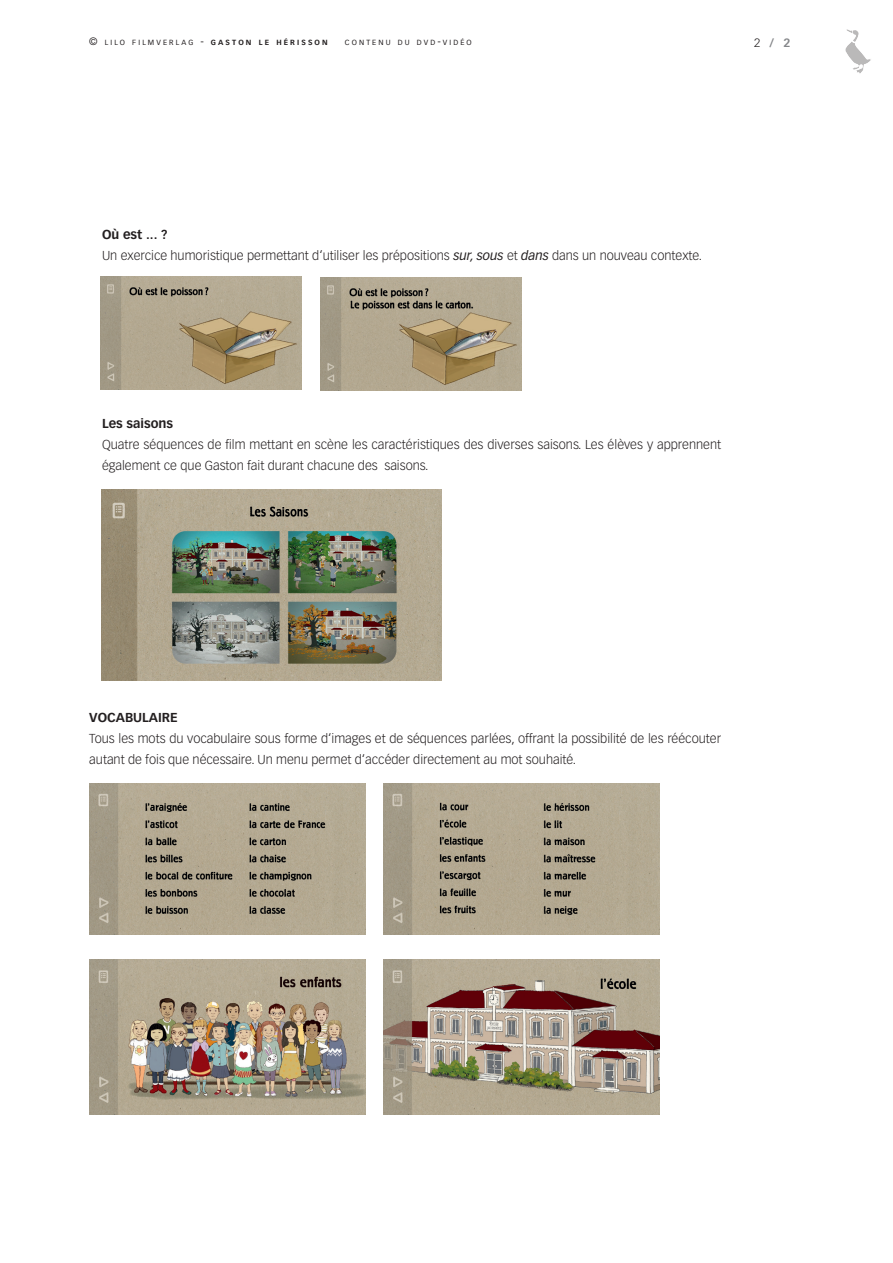
<style>
.page{position:relative;width:893px;height:1263px;background:#fff}
.page>*{position:absolute;margin:0;border:0;box-sizing:border-box;transform-origin:0 0}
.t1{font:300 12.75px/21px "Vectora LT Std";color:#231f20}
.t2{font:700 12.75px "Vectora LT Std";color:#231f20}
.t3{font:700 11.85px "Vectora LT Std";color:#848689}
.t4{font:700 7.35px "Vectora LT Std";letter-spacing:.285em;color:#231f20}
.t5{font:7.35px "Vectora LT Std";letter-spacing:.285em;color:#231f20}
.s1{font-weight:400;font-size:10.5px}
.s2{font-weight:400}
.s3{font-size:10.5px}
.s4{font-weight:300;color:#231f20}
.s5{font-weight:700}
.s6{font-weight:400;font-style:italic}
</style>
<div class="page">
<svg style="left:846px;top:30px;width:25px;height:44px"></svg>
<img style="left:100px;top:276px;width:201px;height:113px">
<img style="left:321px;top:277px;width:201px;height:113px">
<img style="left:384px;top:783px;width:276px;height:152px">
<img style="left:89px;top:783px;width:277px;height:152px">
<img style="left:384px;top:959px;width:276px;height:155px">
<img style="left:89px;top:959px;width:277px;height:155px">
<img style="left:101px;top:489px;width:340px;height:191px">
<p class="t4" style="left:89px;top:38px;width:240px"><span class="s1">©</span> <span class="s2">LILO FILMVERLAG</span> <span class="s1">-</span> GASTON LE HÉRISSON</p>
<p class="t5" style="left:345px;top:38px;width:128px">CONTENU DU DVD<span class="s3">-</span>VIDÉO</p>
<p class="t3" style="left:754px;top:36px;width:38px"><span class="s4">2</span>/2</p>
<p class="t1" style="left:102px;top:224px;width:601px"><span class="s5">Où est ... ?<br></span>Un exercice humoristique permettant d‘utiliser les prépositions <span class="s6">sur, sous</span> et <span class="s6">dans</span> dans un nouveau contexte.</p>
<p class="t2" style="left:102px;top:416px;width:73px">Les saisons</p>
<p class="t1" style="left:102px;top:434px;width:621px">Quatre séquences de film mettant en scène les caractéristiques des diverses saisons. Les élèves y apprennent également ce que Gaston fait durant chacune des saisons.</p>
<p class="t2" style="left:89px;top:710px;width:90px">Vocabulaire</p>
<p class="t1" style="left:89px;top:728px;width:633px">Tous les mots du vocabulaire sous forme d‘images et de séquences parlées, offrant la possibilité de les réécouter autant de fois que nécessaire. Un menu permet d‘accéder directement au mot souhaité.</p>
</div>
